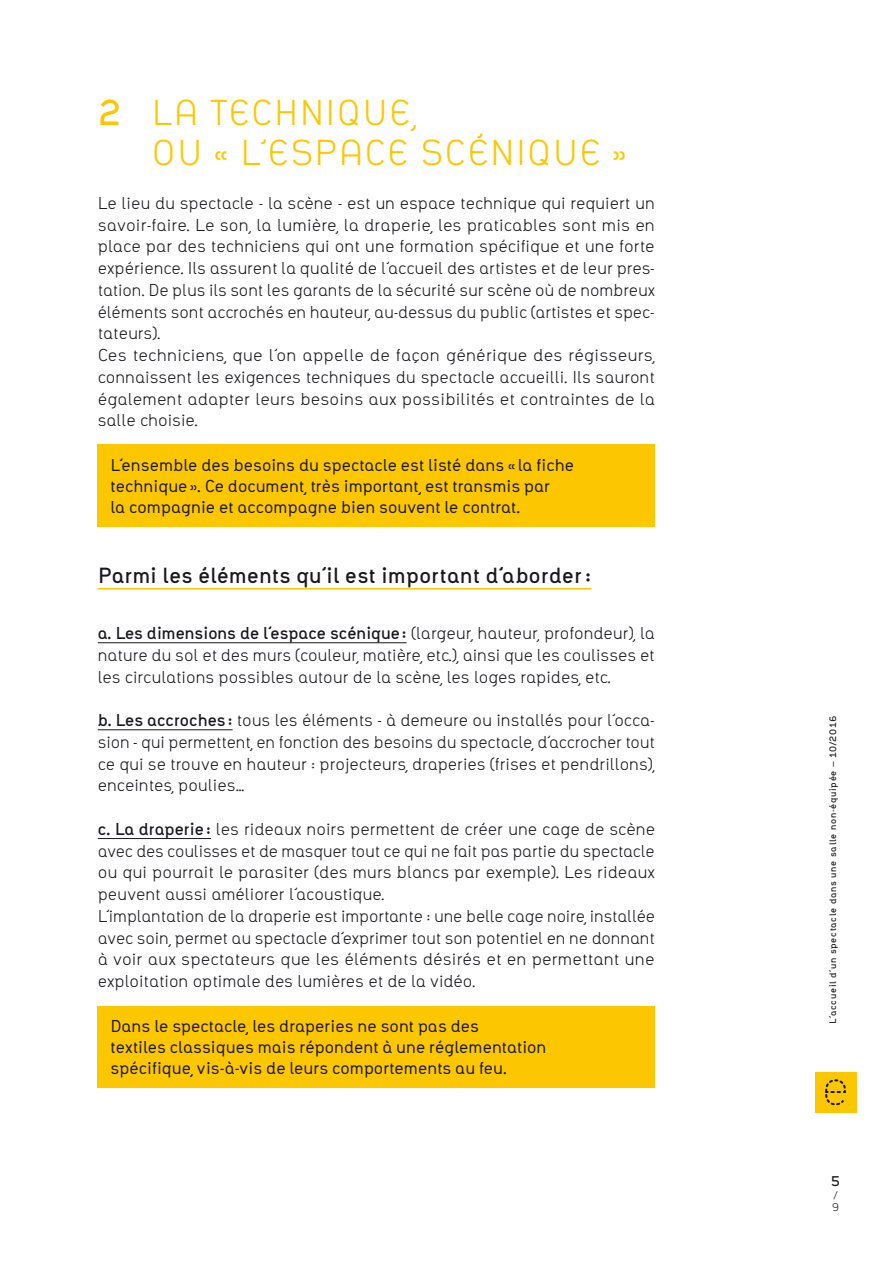
<style>
.page{position:relative;width:893px;height:1263px;background:#fff}
.page>*{position:absolute;margin:0;border:0;box-sizing:border-box;transform-origin:0 0}
.t1{font:300 34.5px/40.5px "Agence";letter-spacing:.04em;color:#fdc700}
.t2{font:700 21px "Agence";letter-spacing:.02em;color:#1a171c}
.t3{font:300 16.5px/21.8px "Agence";color:#1a171c}
.t4{font:16.5px/21px "Agence";color:#1a171c}
.t5{font:700 13.5px "Agence";color:#1a171c}
.t6{font:300 10.5px/12.6px "Agence";color:#1a171c}
.t7{font:700 9px "Agence";letter-spacing:.08em;color:#1a171c}
.s1{font-weight:700}
</style>
<div class="page">
<div style="left:815px;top:1072px;width:41px;height:40px;background:#fdc700"></div>
<svg style="left:825px;top:1079px;width:21px;height:26px"></svg>
<div style="left:98px;top:445px;width:557px;height:82px;background:#fdc700"></div>
<hr style="left:98px;top:588px;width:493px;height:1px;background:#fdc700">
<hr style="left:98px;top:642px;width:309px;height:1px;background:#1a171c">
<hr style="left:98px;top:729px;width:135px;height:1px;background:#1a171c">
<hr style="left:98px;top:838px;width:113px;height:1px;background:#1a171c">
<div style="left:98px;top:1006px;width:557px;height:82px;background:#fdc700"></div>
<h1 class="t1" style="left:152px;top:93px;width:477px;text-indent:-54px"><span class="s1">2</span> LA TECHNIQUE,<br>O U « L’ESPACE SCÉNIQ UE »</h1>
<p class="t3" style="left:98px;top:192px;width:559px">Le lieu du spectacle - la scène - est un espace technique qui requiert un savoir-faire. Le son, la lumière, la draperie, les praticables sont mis en place par des techniciens qui ont une formation spécifique et une forte expérience. Ils assurent la qualité de l’accueil des artistes et de leur pres&shy;tation. De plus ils sont les garants de la sécurité sur scène où de nombreux éléments sont accrochés en hauteur, au-dessus du public (artistes et spec&shy;tateurs).<br>Ces techniciens, que l’on appelle de façon générique des régisseurs, connaissent les exigences techniques du spectacle accueilli. Ils sauront également adapter leurs besoins aux possibilités et contraintes de la salle choisie.</p>
<p class="t4" style="left:111px;top:454px;width:465px">L’ensemble des besoins du spectacle est listé dans « la fiche technique». Ce document, très important, est transmis par<br>la compagnie et accompagne bien souvent le contrat.</p>
<p class="t2" style="left:98px;top:563px;width:495px">Parmi les éléments qu’il est important d’aborder:</p>
<p class="t3" style="left:98px;top:622px;width:559px;text-align:justify"><span class="s1">a. Les dimensions de l’espace scénique:</span> (largeur, hauteur, profondeur), la nature du sol et des murs (couleur, matière, etc.), ainsi que les coulisses et les circulations possibles autour de la scène, les loges rapides, etc.</p>
<p class="t3" style="left:98px;top:709px;width:559px;text-align:justify"><span class="s1">b. Les accroches:</span> tous les éléments – à demeure ou installés pour l’occa&shy;sion – qui permettent, en fonction des besoins du spectacle, d’accrocher tout ce qui se trouve en hauteur : projecteurs, draperies (frises et pendrillons), enceintes, poulies…</p>
<p class="t3" style="left:98px;top:818px;width:559px"><span class="s1">c. La draperie:</span> les rideaux noirs permettent de créer une cage de scène avec des coulisses et de masquer tout ce qui ne fait pas partie du spectacle ou qui pourrait le parasiter (des murs blancs par exemple). Les rideaux peuvent aussi améliorer l’acoustique.<br>L’implantation de la draperie est importante : une belle cage noire, installée avec soin, permet au spectacle d’exprimer tout son potentiel en ne donnant à voir aux spectateurs que les éléments désirés et en permettant une exploitation optimale des lumières et de la vidéo.</p>
<p class="t4" style="left:111px;top:1015px;width:437px">Dans le spectacle, les draperies ne sont pas des<br>textiles classiques mais répondent à une réglementation spécifique, vis-à-vis de leurs comportements au feu.</p>
<p class="t7" style="left:828px;top:1023px;width:309px;rotate:-90deg">L’accueil d’un spectacle dans une salle non-équipée — 10/2016</p>
<p class="t5" style="left:831px;top:1173px;width:11px">5</p>
<p class="t6" style="left:832px;top:1189px;width:9px">/<br>9</p>
</div>
